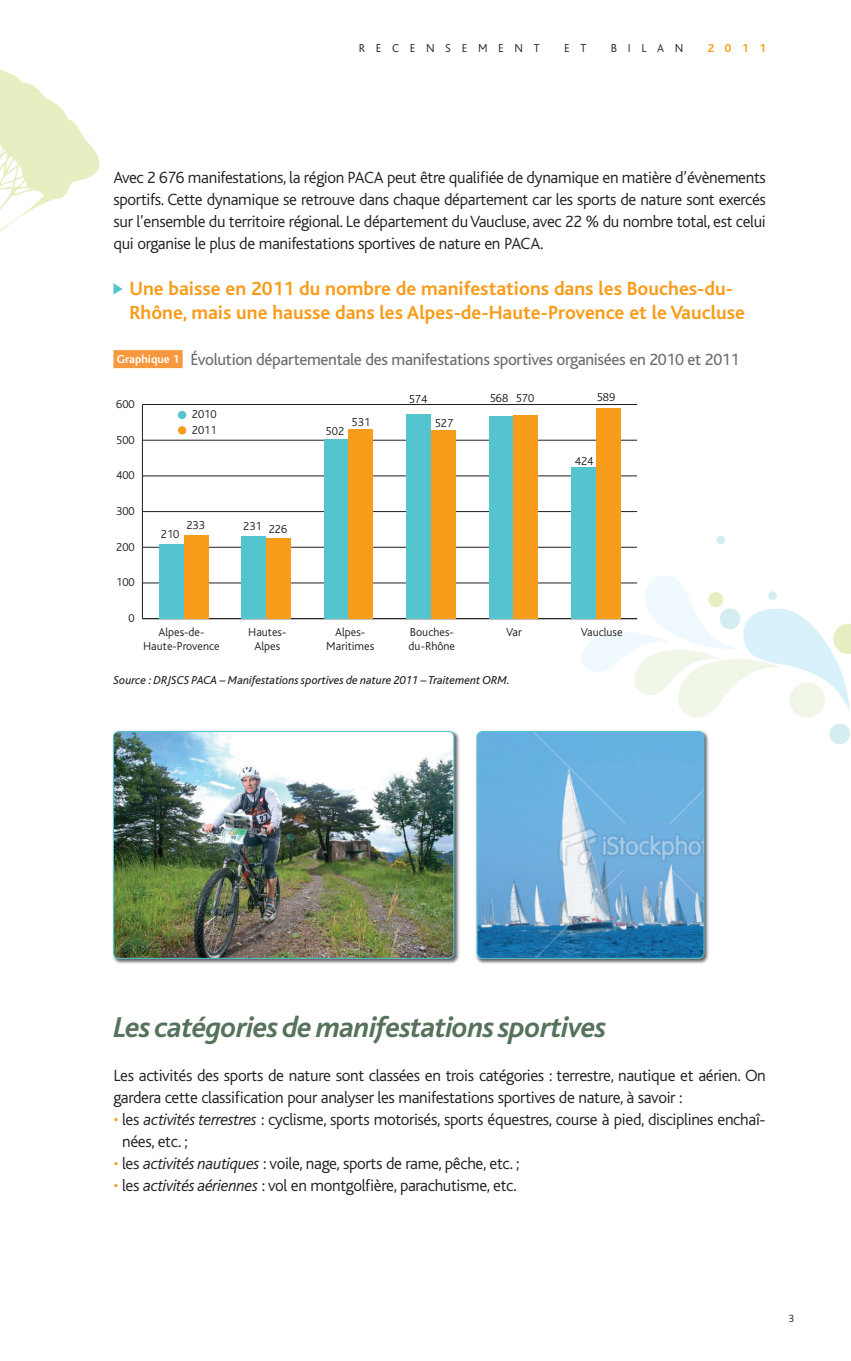
<style>
.page{position:relative;width:851px;height:1361px;background:#fff}
.page>*{position:absolute;margin:0;border:0;box-sizing:border-box;transform-origin:0 0}
.t1{font:italic 700 30px "Bliss";letter-spacing:-.02em;color:#56725b}
.t2{font:700 20px/24px "Bliss";color:#f89c1c}
.t3{font:300 17px/22px "Bliss";letter-spacing:-.02em;color:#231f20}
.t4{font:17px "Bliss";letter-spacing:-.02em;color:#6c6d70}
.t5{font:300 12px/14.4px "Bliss";color:#231f20;text-align:center}
.t6{font:italic 12px "Bliss";color:#231f20}
.t7{font:300 12px "Bliss";letter-spacing:.89em;color:#231f20}
.t8{font:700 12px "Bliss";color:#f89c1c}
.t9{font:300 11px "Bliss";color:#231f20}
.s1{font-weight:700;font-size:12px;color:#fff}
.s2{color:#f89c1c}
.s3{font-style:italic}
</style>
<div class="page">
<svg style="left:0;top:69px;width:100px;height:162px"></svg>
<svg style="left:716px;top:535px;width:9px;height:9px"></svg>
<svg style="left:581px;top:575px;width:269px;height:169px"></svg>
<div style="left:113px;top:350px;width:70px;height:18px;background:#f7983f"></div>
<svg style="left:113px;top:283px;width:10px;height:11px"></svg>
<div style="left:178px;top:411px;width:8px;height:8px;background:#54c5cf;border-radius:50%"></div>
<div style="left:178px;top:426px;width:8px;height:8px;background:#f89c1c;border-radius:50%"></div>
<hr style="left:142px;top:404px;width:1px;height:214px;background:#231f20">
<hr style="left:142px;top:618px;width:495px;height:1px;background:#231f20">
<hr style="left:142px;top:582px;width:495px;height:1px;background:#231f20">
<hr style="left:142px;top:547px;width:495px;height:1px;background:#231f20">
<hr style="left:142px;top:511px;width:495px;height:1px;background:#231f20">
<hr style="left:142px;top:475px;width:495px;height:1px;background:#231f20">
<hr style="left:142px;top:440px;width:495px;height:1px;background:#231f20">
<hr style="left:142px;top:404px;width:495px;height:1px;background:#231f20">
<div style="left:159px;top:544px;width:25px;height:74px;background:#54c5cf"></div>
<div style="left:241px;top:536px;width:25px;height:82px;background:#54c5cf"></div>
<div style="left:324px;top:439px;width:24px;height:179px;background:#54c5cf"></div>
<div style="left:406px;top:414px;width:25px;height:204px;background:#54c5cf"></div>
<div style="left:488px;top:416px;width:25px;height:202px;background:#54c5cf"></div>
<div style="left:571px;top:467px;width:24px;height:151px;background:#54c5cf"></div>
<div style="left:184px;top:535px;width:24px;height:83px;background:#f89c1c"></div>
<div style="left:266px;top:538px;width:25px;height:80px;background:#f89c1c"></div>
<div style="left:348px;top:429px;width:25px;height:189px;background:#f89c1c"></div>
<div style="left:431px;top:430px;width:24px;height:188px;background:#f89c1c"></div>
<div style="left:513px;top:415px;width:25px;height:203px;background:#f89c1c"></div>
<div style="left:595px;top:408px;width:25px;height:210px;background:#f89c1c"></div>
<img style="left:112px;top:730px;width:347px;height:233px">
<img style="left:113px;top:731px;width:341px;height:227px;border-radius:6px">
<div style="left:113px;top:731px;width:341px;height:228px;border:1px solid #54c5cf;border-radius:6px"></div>
<img style="left:475px;top:730px;width:234px;height:233px">
<img style="left:477px;top:731px;width:226px;height:227px;border-radius:6px">
<div style="left:476px;top:731px;width:228px;height:228px;border:1px solid #54c5cf;border-radius:6px"></div>
<p class="t7" style="left:359px;top:43px;width:182px">RECENSEMENT</p>
<p class="t5" style="left:564px;top:42px;width:24px">E T</p>
<p class="t5" style="left:610px;top:42px;width:74px">BILAN</p>
<p class="t8" style="left:707px;top:43px;width:60px">2011</p>
<p class="t3" style="left:113px;top:168px;width:653px;text-align:justify">Avec 2 676 manifestations, la région PACA peut être qualifiée de dynamique en matière d’évènements sportifs. Cette dynamique se retrouve dans chaque département car les sports de nature sont exercés sur l’ensemble du territoire régional. Le département du Vaucluse, avec 22 % du nombre total, est celui qui organise le plus de manifestations sportives de nature en PACA.</p>
<p class="t2" style="left:129px;top:278px;width:617px">Une baisse en 2011 du nombre de manifestations dans les Bouches-du-<br>Rhône, mais une hausse dans les Alpes-de-Haute-Provence et le Vaucluse</p>
<p class="t4" style="left:117px;top:353px;width:624px"><span class="s1">Graphique 1</span> Évolution départementale des manifestations sportives organisées en 2010 et 2011</p>
<p class="t5" style="left:116px;top:398px;width:20px">600</p>
<p class="t5" style="left:116px;top:433px;width:20px">500</p>
<p class="t5" style="left:116px;top:469px;width:20px">400</p>
<p class="t5" style="left:116px;top:505px;width:20px">300</p>
<p class="t5" style="left:116px;top:541px;width:20px">200</p>
<p class="t5" style="left:116px;top:576px;width:20px">100</p>
<p class="t5" style="left:192px;top:408px;width:26px">2010</p>
<p class="t5" style="left:192px;top:424px;width:26px">2011</p>
<p class="t5" style="left:186px;top:519px;width:20px">233</p>
<p class="t5" style="left:243px;top:522px;width:46px">231 226</p>
<p class="t5" style="left:161px;top:527px;width:20px">210</p>
<p class="t5" style="left:325px;top:425px;width:20px">502</p>
<p class="t5" style="left:351px;top:415px;width:20px">531</p>
<p class="t5" style="left:408px;top:392px;width:20px">574</p>
<p class="t5" style="left:596px;top:391px;width:20px">589</p>
<p class="t5" style="left:434px;top:417px;width:20px">527</p>
<p class="t5" style="left:489px;top:392px;width:46px">568 570</p>
<p class="t5" style="left:574px;top:454px;width:20px">424</p>
<p class="t5" style="left:128px;top:612px;width:8px">0</p>
<p class="t5" style="left:143px;top:625px;width:78px">Alpes-de-<br>Haute-Provence</p>
<p class="t5" style="left:248px;top:625px;width:40px">Hautes-<br>Alpes</p>
<p class="t5" style="left:326px;top:625px;width:49px">Alpes-<br>Maritimes</p>
<p class="t5" style="left:408px;top:625px;width:48px;text-align:left">Bouches&shy;du-Rhône</p>
<p class="t5" style="left:506px;top:625px;width:17px">Var</p>
<p class="t5" style="left:581px;top:625px;width:43px">Vaucluse</p>
<p class="t6" style="left:113px;top:675px;width:398px">Source : DRJSCS PACA – Manifestations sportives de nature 2011 – Traitement ORM.</p>
<h1 class="t1" style="left:113px;top:1015px;width:494px">Les catégories de manifestations sportives</h1>
<p class="t3" style="left:113px;top:1065px;width:653px">Les activités des sports de nature sont classées en trois catégories : terrestre, nautique et aérien. On gardera cette classification pour analyser les manifestations sportives de nature, à savoir :</p>
<p class="t3" style="left:122px;top:1109px;width:645px;text-indent:-9px"><span class="s2">•</span> les <span class="s3">activités terrestres</span> : cyclisme, sports motorisés, sports équestres, course à pied, disciplines enchaî&shy;nées, etc. ;</p>
<p class="t3" style="left:113px;top:1153px;width:407px"><span class="s2">•</span> les <span class="s3">activités nautiques</span> : voile, nage, sports de rame, pêche, etc. ;</p>
<p class="t3" style="left:113px;top:1175px;width:405px"><span class="s2">•</span> les <span class="s3">activités aériennes</span> : vol en montgolfière, parachutisme, etc.</p>
<p class="t9" style="left:788px;top:1313px;width:7px">3</p>
</div>
